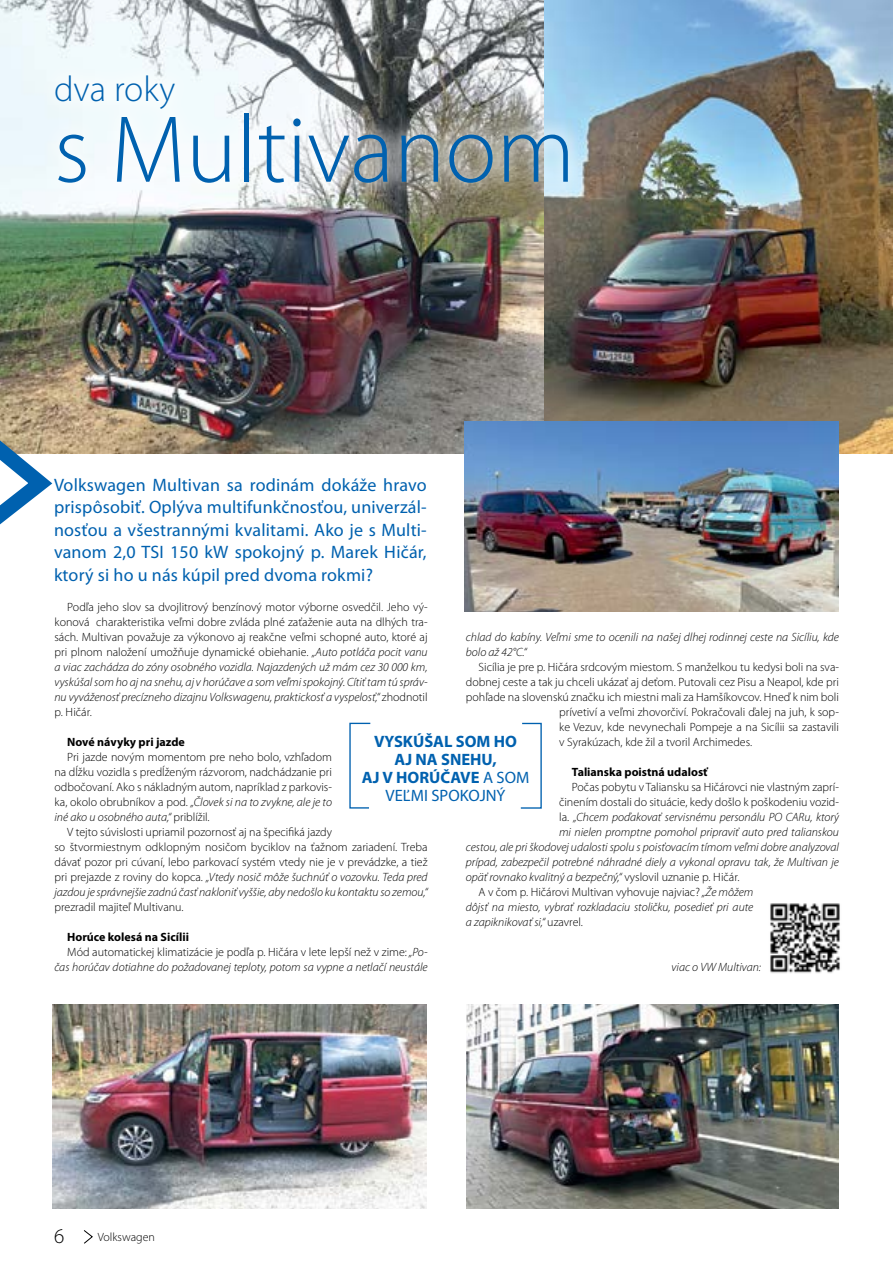
<style>
.page{position:relative;width:893px;height:1263px;background:#fff}
.page>*{position:absolute;margin:0;border:0;box-sizing:border-box;transform-origin:0 0}
.t1{font:300 96px "Myriad Pro";color:#0061af}
.t2{font:300 36px "Myriad Pro";color:#0061af}
.t3{font:300 21px "Myriad Pro";color:#000}
.t4{font:18px/22.5px "Myriad Pro";letter-spacing:.01em;color:#0061af;text-align:justify}
.t5{font:700 16.5px/18px "Myriad Pro";color:#0061af;text-align:center}
.t6{font:300 12px/15px "Myriad Pro";color:#000;text-align:justify}
.t7{font:italic 300 12px/15px "Myriad Pro";color:#000}
.t8{font:700 12px "Myriad Pro";color:#000}
.s1{font-style:italic}
.s2{font-style:normal}
.s3{font-weight:400}
</style>
<div class="page">
<svg style="left:83px;top:1230px;width:10px;height:14px"></svg>
<svg style="left:349px;top:722px;width:22px;height:87px"></svg>
<svg style="left:520px;top:722px;width:22px;height:87px"></svg>
<img style="left:467px;top:1005px;width:372px;height:203px">
<img style="left:53px;top:1005px;width:374px;height:203px">
<img style="left:0;top:0;width:893px;height:454px">
<svg style="left:0;top:411px;width:64px;height:114px"></svg>
<img style="left:770px;top:903px;width:70px;height:70px">
<div style="left:36px;top:57px;width:552px;height:145px;background:#fff;opacity:.75"></div>
<img style="left:464px;top:421px;width:375px;height:190px">
<h2 class="t2" style="left:54px;top:69px;width:123px">dva roky</h2>
<h1 class="t1" style="left:54px;top:97px;width:523px">s Multivanom</h1>
<h3 class="t4" style="left:54px;top:473px;width:374px">Volkswagen Multivan sa rodinám dokáže hravo prispôsobiť. Oplýva multifunkčnosťou, univerzál&shy;nosťou a všestrannými kvalitami. Ako je s Multi&shy;vanom 2,0 TSI 150 kW spokojný p. Marek Hičár, ktorý si ho u nás kúpil pred dvoma rokmi?</h3>
<p class="t6" style="left:54px;top:599px;width:375px;text-indent:13px">Podľa jeho slov sa dvojlitrový benzínový motor výborne osvedčil. Jeho vý&shy;konová charakteristika veľmi dobre zvláda plné zaťaženie auta na dlhých tra&shy;sách. Multivan považuje za výkonovo aj reakčne veľmi schopné auto, ktoré aj pri plnom naložení umožňuje dynamické obiehanie. <span class="s1">„Auto potláča pocit vanu a viac zachádza do zóny osobného vozidla. Najazdených už mám cez 30 000 km, vyskúšal som ho aj na snehu, aj v horúčave a som veľmi spokojný. Cítiť tam tú správ&shy;nu vyváženosť precízneho dizajnu Volkswagenu, praktickosť a vyspelosť,“</span> zhodnotil p. Hičár.</p>
<p class="t8" style="left:67px;top:734px;width:119px">Nové návyky pri jazde</p>
<p class="t6" style="left:54px;top:749px;width:279px;text-indent:13px">Pri jazde novým momentom pre neho bolo, vzhľadom na dĺžku vozidla s predĺženým rázvorom, nadchádzanie pri odbočovaní. Ako s nákladným autom, napríklad z parkovis&shy;ka, okolo obrubníkov a pod. <span class="s1">„Človek si na to zvykne, ale je to iné ako u osobného auta,“</span> priblížil.</p>
<p class="t6" style="left:54px;top:824px;width:375px;text-align:left;text-indent:13px">V tejto súvislosti upriamil pozornosť aj na špecifiká jazdy<br>so štvormiestnym odklopným nosičom byciklov na ťažnom zariadení. Treba dávať pozor pri cúvaní, lebo parkovací systém vtedy nie je v prevádzke, a tiež pri prejazde z roviny do kopca. <span class="s1">„Vtedy nosič môže šuchnúť o vozovku. Teda pred jazdou je správnejšie zadnú časť nakloniť vyššie, aby nedošlo ku kontaktu so zemou,“</span></p>
<p class="t6" style="left:54px;top:899px;width:131px">prezradil majiteľ Multivanu.</p>
<p class="t8" style="left:67px;top:929px;width:123px">Horúce kolesá na Sicílii</p>
<p class="t6" style="left:67px;top:944px;width:362px">Mód automatickej klimatizácie je podľa p. Hičára v lete lepší než v zime: <span class="s1">„Po-</span></p>
<p class="t7" style="left:54px;top:959px;width:375px">čas horúčav dotiahne do požadovanej teploty, potom sa vypne a netlačí neustále</p>
<p class="t7" style="left:466px;top:629px;width:375px">chlad do kabíny. Veľmi sme to ocenili na našej dlhej rodinnej ceste na Sicíliu, kde bolo až 42°C.“</p>
<p class="t6" style="left:479px;top:660px;width:362px">Sicília je pre p. Hičára srdcovým miestom. S manželkou tu kedysi boli na sva-</p>
<p class="t6" style="left:466px;top:675px;width:375px">dobnej ceste a tak ju chceli ukázať aj deťom. Putovali cez Pisu a Neapol, kde pri</p>
<p class="t6" style="left:466px;top:690px;width:375px">pohľade na slovenskú značku ich miestni mali za Hamšíkovcov. Hneď k nim boli</p>
<p class="t6" style="left:559px;top:705px;width:281px">prívetiví a veľmi zhovorčiví. Pokračovali ďalej na juh, k sop-</p>
<p class="t6" style="left:559px;top:720px;width:281px">ke Vezuv, kde nevynechali Pompeje a na Sicílii sa zastavili</p>
<p class="t6" style="left:559px;top:735px;width:194px">v Syrakúzach, kde žil a tvoril Archimedes.</p>
<p class="t8" style="left:572px;top:764px;width:137px">Talianska poistná udalosť</p>
<p class="t6" style="left:572px;top:780px;width:269px">Počas pobytu v Taliansku sa Hičárovci nie vlastným zaprí-</p>
<p class="t6" style="left:559px;top:795px;width:281px">činením dostali do situácie, kedy došlo k poškodeniu vozid-</p>
<p class="t7" style="left:559px;top:809px;width:281px"><span class="s2">la.</span> „Chcem poďakovať servisnému personálu PO CARu, ktorý</p>
<p class="t7" style="left:559px;top:824px;width:281px">mi nielen promptne pomohol pripraviť auto pred talianskou</p>
<p class="t7" style="left:466px;top:839px;width:375px">cestou, ale pri škodovej udalosti spolu s poisťovacím tímom veľmi dobre analyzoval</p>
<p class="t7" style="left:466px;top:854px;width:375px">prípad, zabezpečil potrebné náhradné diely a vykonal opravu tak, že Multivan je</p>
<p class="t7" style="left:466px;top:869px;width:275px">opäť rovnako kvalitný a bezpečný,“ <span class="s2">vyslovil uznanie p. Hičár.</span></p>
<p class="t6" style="left:479px;top:885px;width:276px">A v čom p. Hičárovi Multivan vyhovuje najviac? <span class="s1">„Že môžem</span></p>
<p class="t7" style="left:466px;top:899px;width:289px">dôjsť na miesto, vybrať rozkladaciu stoličku, posedieť pri aute</p>
<p class="t7" style="left:466px;top:914px;width:119px">a zapiknikovať si,“ <span class="s2">uzavrel.</span></p>
<h3 class="t5" style="left:362px;top:731px;width:169px">VYSKÚŠAL SOM HO<br>AJ NA SNEHU,<br>AJ V HORÚČAVE <span class="s3">A SOM<br>VEĽMI SPOKOJNÝ</span></h3>
<p class="t7" style="left:672px;top:960px;width:91px">viac o VW Multivan:</p>
<h3 class="t3" style="left:54px;top:1225px;width:12px">6</h3>
<p class="t6" style="left:98px;top:1230px;width:59px">Volkswagen</p>
</div>
